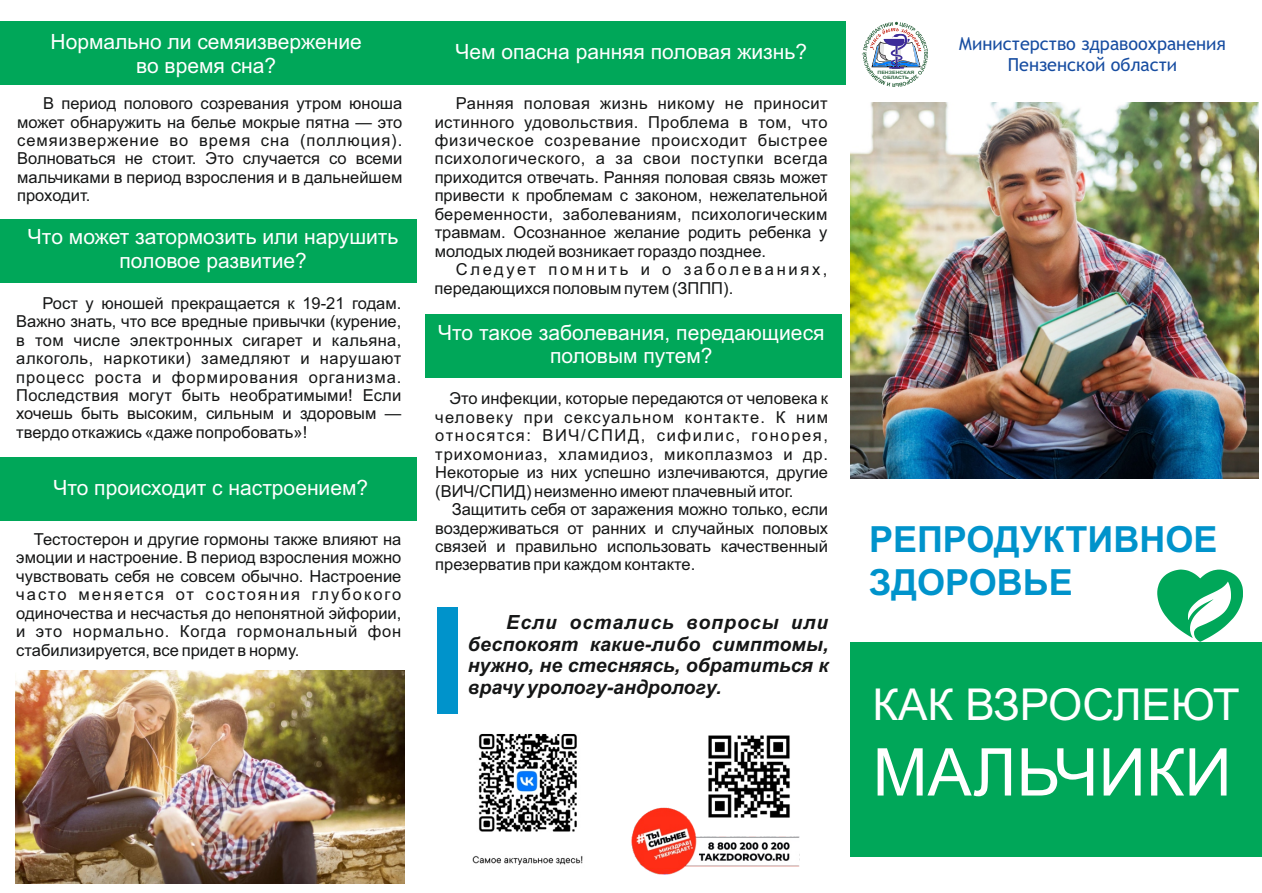
<style>
.page{position:relative;width:1262px;height:893px;background:#fff}
.page>*{position:absolute;margin:0;border:0;box-sizing:border-box;transform-origin:0 0}
.t1{font:66px "Arial";color:#fff}
.t2{font:43.95px "Arial";color:#fff}
.t3{font:700 36px/43px "Arial";color:#0093cb}
.t4{font:21px/23.4px "Arial";color:#fff;text-align:center}
.t5{font:italic 700 19.5px/21.8px "Arial";color:#151616;text-align:justify}
.t6{font:18px "Trebuchet MS";color:#174da1}
.t7{font:16.5px/18.5px "Arial";color:#151616;text-align:justify}
.t8{font:700 4.5px "Arial";color:#2a623c;scale:1.18 1}
</style>
<div class="page">
<svg style="left:862px;top:22px;width:66px;height:65px"></svg>
<img style="left:851px;top:102px;width:407px;height:376px">
<div style="left:850px;top:641px;width:411px;height:215px;background:#00a759"></div>
<svg style="left:1157px;top:569px;width:86px;height:72px"></svg>
<div style="left:0;top:22px;width:416px;height:63px;background:#00a759"></div>
<div style="left:0;top:219px;width:416px;height:63px;background:#00a759"></div>
<div style="left:1px;top:457px;width:416px;height:64px;background:#00a759"></div>
<img style="left:15px;top:670px;width:390px;height:213px">
<div style="left:416px;top:21px;width:430px;height:64px;background:#00a759"></div>
<div style="left:425px;top:314px;width:416px;height:64px;background:#00a759"></div>
<div style="left:438px;top:607px;width:20px;height:107px;background:#0093cb"></div>
<img style="left:631px;top:807px;width:223px;height:68px">
<img style="left:702px;top:735px;width:94px;height:88px">
<img style="left:472px;top:734px;width:111px;height:131px">
<p class="t4" style="left:51px;top:32px;width:313px">Нормально ли семяизвержение во время сна?</p>
<p class="t7" style="left:17px;top:96px;width:387px;text-indent:26px">В период полового созревания утром юноша может обнаружить на белье мокрые пятна — это семяизвержение во время сна (поллюция).<br>Волноваться не стоит. Это случается со всеми мальчиками в период взросления и в дальнейшем проходит.</p>
<p class="t4" style="left:28px;top:227px;width:372px">Что может затормозить или нарушить половое развитие?</p>
<p class="t7" style="left:16px;top:295px;width:387px;text-indent:26px">Рост у юношей прекращается к 19-21 годам.<br>Важно знать, что все вредные привычки (курение, в том числе электронных сигарет и кальяна, алкоголь, наркотики) замедляют и нарушают процесс роста и формирования организма.<br>Последствия могут быть необратимыми! Если хочешь быть высоким, сильным и здоровым — твердо откажись «даже попробовать»!</p>
<p class="t4" style="left:53px;top:477px;width:316px">Что происходит с настроением?</p>
<p class="t7" style="left:16px;top:531px;width:387px;text-indent:18px">Тестостерон и другие гормоны также влияют на эмоции и настроение. В период взросления можно чувствовать себя не совсем обычно. Настроение часто меняется от состояния глубокого одиночества и несчастья до непонятной эйфории, и это нормально. Когда гормональный фон стабилизируется, все придет в норму.</p>
<p class="t4" style="left:455px;top:42px;width:353px">Чем опасна ранняя половая жизнь?</p>
<p class="t7" style="left:435px;top:96px;width:394px;text-indent:21px">Ранняя половая жизнь никому не приносит истинного удовольствия. Проблема в том, что физическое созревание происходит быстрее психологического, а за свои поступки всегда приходится отвечать. Ранняя половая связь может привести к проблемам с законом, нежелательной беременности, заболеваниям, психологическим травмам. Осознанное желание родить ребенка у молодых людей возникает гораздо позднее.</p>
<p class="t7" style="left:434px;top:261px;width:394px;text-indent:21px">Следует помнить и о заболеваниях, передающихся половым путем (ЗППП).</p>
<p class="t4" style="left:438px;top:322px;width:388px">Что такое заболевания, передающиеся половым путем?</p>
<p class="t7" style="left:435px;top:391px;width:394px;text-indent:14px">Это инфекции, которые передаются от человека к человеку при сексуальном контакте. К ним относятся: ВИЧ/СПИД, сифилис, гонорея, трихомониаз, хламидиоз, микоплазмоз и др.<br>Некоторые из них успешно излечиваются, другие (ВИЧ/СПИД) неизменно имеют плачевный итог.</p>
<p class="t7" style="left:435px;top:501px;width:394px;text-indent:17px">Защитить себя от заражения можно только, если воздерживаться от ранних и случайных половых связей и правильно использовать качественный презерватив при каждом контакте.</p>
<p class="t5" style="left:468px;top:613px;width:362px;text-indent:38px">Если остались вопросы или беспокоят какие-либо симптомы, нужно, не стесняясь, обратиться к врачу урологу-андрологу.</p>
<p class="t8" style="left:877px;top:70px;width:33px">ПЕНЗЕНСКАЯ</p>
<p class="t8" style="left:883px;top:76px;width:24px">ОБЛАСТЬ</p>
<p class="t6" style="left:958px;top:37px;width:269px">Министерство здравоохранения</p>
<p class="t6" style="left:1007px;top:58px;width:171px">Пензенской области</p>
<h3 class="t3" style="left:869px;top:521px;width:350px">РЕПРОДУКТИВНОЕ<br>ЗДОРОВЬЕ</h3>
<h2 class="t2" style="left:872px;top:688px;width:368px">КАК ВЗРОСЛЕЮТ</h2>
<h1 class="t1" style="left:872px;top:747px;width:360px">МАЛЬЧИКИ</h1>
</div>
